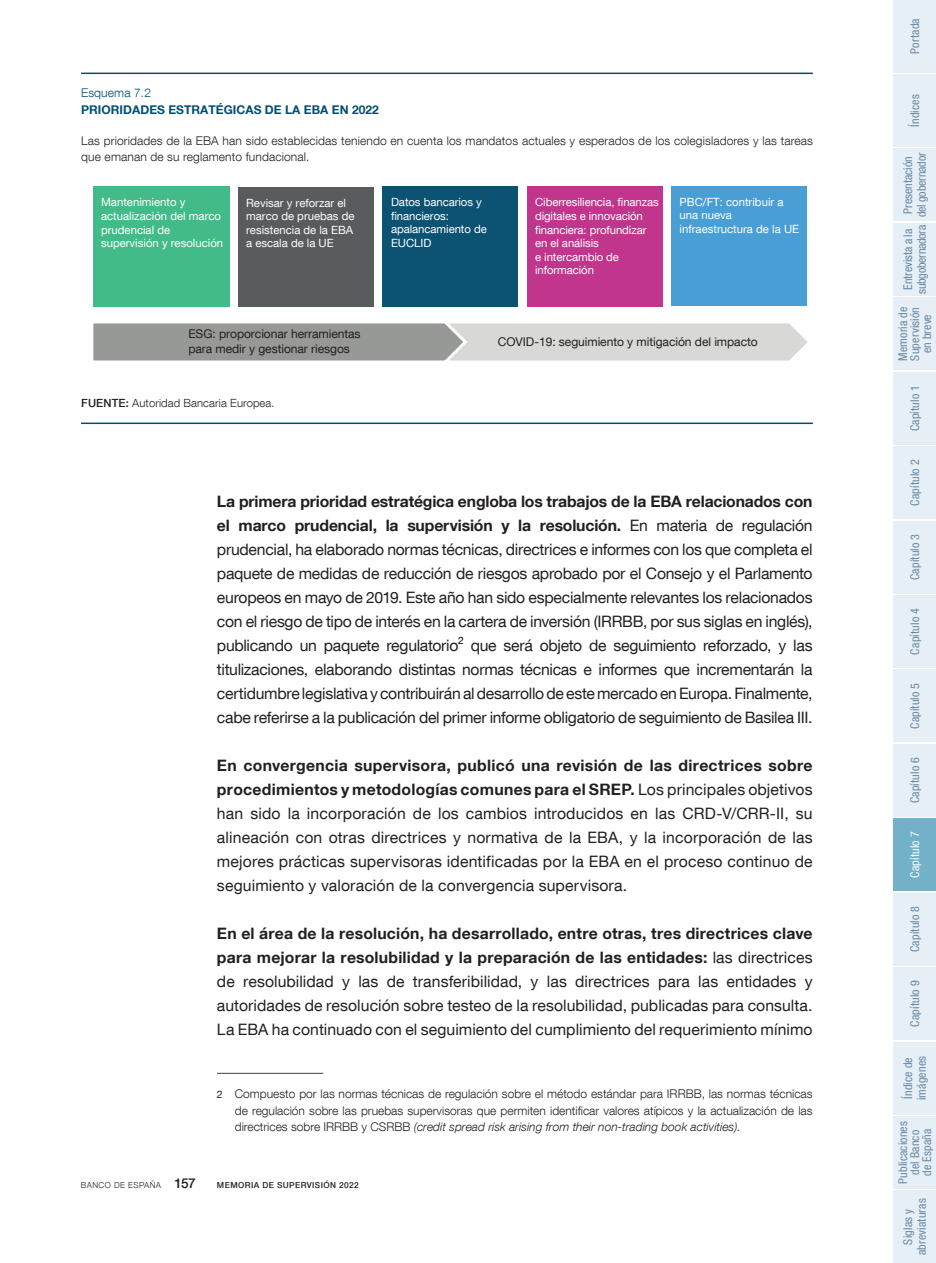
<style>
.page{position:relative;width:936px;height:1263px;background:#fff}
.page>*{position:absolute;margin:0;border:0;box-sizing:border-box;transform-origin:0 0}
.Texto_capítulo{font:15.75px/24px "Bd E Neue Helvetica";color:#231f20;text-align:justify}
.Texto_Citas_1{font:300 12px/16.5px "Bd E Neue Helvetica";letter-spacing:.01em;color:#231f20;text-align:justify}
.t1{font:condensed 12px/12px "Bd E Neue Helvetica";letter-spacing:.01em;color:#6687a5;text-align:center}
.t2{font:12px/14.4px "Bd E Neue Helvetica";letter-spacing:-.005em;color:#231f20}
.t3{font:700 12px "Bd E Neue Helvetica";letter-spacing:.005em;color:#004e71}
.t4{font:condensed 12px/13.5px "Bd E Neue Helvetica";letter-spacing:-.015em;color:#6687a5;text-align:center}
.t5{font:300 12px "Bd E Neue Helvetica";letter-spacing:.01em;color:#004e71}
.t6{font:condensed 12px "Bd E Neue Helvetica";letter-spacing:.015em;color:#fff}
.t7{font:11.4px/13.6px "Bd E Neue Helvetica";color:#fff}
.t8{font:300 11.25px "Bd E Neue Helvetica";letter-spacing:.01em;color:#231f20}
.t9{font:500 8.25px "Bd E Neue Helvetica";letter-spacing:.05em;color:#231f20}
.t10{font:300 8.25px "Bd E Neue Helvetica";letter-spacing:.05em;color:#231f20}
.s1{font-weight:500}
.s2{font-weight:700}
.s3{font-weight:400;font-size:10.5px}
.s4{font-style:italic}
.s5{font-weight:500;font-size:13.5px}
</style>
<div class="page">
<div style="left:893px;top:0;width:42px;height:72px;background:#e6eff5"></div>
<div style="left:893px;top:74px;width:42px;height:73px;background:#e6eff5"></div>
<div style="left:893px;top:149px;width:42px;height:72px;background:#e6eff5"></div>
<div style="left:893px;top:223px;width:42px;height:73px;background:#e6eff5"></div>
<div style="left:893px;top:298px;width:42px;height:72px;background:#e6eff5"></div>
<div style="left:893px;top:372px;width:42px;height:72px;background:#e6eff5"></div>
<div style="left:893px;top:446px;width:42px;height:73px;background:#e6eff5"></div>
<div style="left:893px;top:521px;width:42px;height:72px;background:#e6eff5"></div>
<div style="left:893px;top:595px;width:42px;height:73px;background:#e6eff5"></div>
<div style="left:893px;top:670px;width:42px;height:72px;background:#e6eff5"></div>
<div style="left:893px;top:744px;width:42px;height:72px;background:#e6eff5"></div>
<div style="left:893px;top:819px;width:42px;height:72px;background:#72b1c8"></div>
<div style="left:893px;top:893px;width:42px;height:72px;background:#e6eff5"></div>
<div style="left:893px;top:967px;width:42px;height:73px;background:#e6eff5"></div>
<div style="left:893px;top:1042px;width:42px;height:72px;background:#e6eff5"></div>
<div style="left:893px;top:1116px;width:42px;height:72px;background:#e6eff5"></div>
<div style="left:893px;top:1191px;width:42px;height:72px;background:#e6eff5"></div>
<hr style="left:217px;top:1073px;width:106px;height:1px;background:#3e3e3f">
<hr style="left:81px;top:73px;width:731px;height:1px;background:#004e71">
<hr style="left:81px;top:423px;width:731px;height:1px;background:#004e71">
<div style="left:93px;top:187px;width:137px;height:120px;background:#43bb88"></div>
<div style="left:238px;top:187px;width:135px;height:120px;background:#585c5c"></div>
<div style="left:382px;top:187px;width:136px;height:120px;background:#0c5273"></div>
<div style="left:526px;top:187px;width:136px;height:120px;background:#c2358c"></div>
<div style="left:671px;top:186px;width:135px;height:120px;background:#4a9ed6"></div>
<svg style="left:93px;top:323px;width:714px;height:38px;background:#b9bab8"></svg>
<p class="t5" style="left:81px;top:85px;width:71px">Esquema 7.2</p>
<p class="t3" style="left:81px;top:102px;width:299px">PRIORIDADES ESTRATÉGICAS DE LA EBA EN 2022</p>
<p class="Texto_Citas_1" style="left:81px;top:132px;width:733px">Las prioridades de la EBA han sido establecidas teniendo en cuenta los mandatos actuales y esperados de los colegisladores y las tareas que emanan de su reglamento fundacional.</p>
<p class="t7" style="left:101px;top:195px;width:124px">Mantenimiento y actualización del marco prudencial de supervisión y resolución</p>
<p class="t7" style="left:246px;top:195px;width:110px">Revisar y reforzar el marco de pruebas de resistencia de la EBA a escala de la UE</p>
<p class="t7" style="left:391px;top:195px;width:97px">Datos bancarios y financieros: apalancamiento de<br>EUCLID</p>
<p class="t7" style="left:535px;top:195px;width:125px">Ciberresiliencia, finanzas digitales e innovación financiera: profundizar en el análisis<br>e intercambio de información</p>
<p class="t7" style="left:679px;top:195px;width:121px">PBC/FT: contribuir a una nueva infraestructura de la UE</p>
<p class="t2" style="left:188px;top:327px;width:174px">ESG: proporcionar herramientas para medir y gestionar riesgos</p>
<p class="t2" style="left:498px;top:334px;width:261px">COVID-19: seguimiento y mitigación del impacto</p>
<p class="t8" style="left:81px;top:396px;width:195px"><span class="s1">FUENTE:</span> Autoridad Bancaria Europea.</p>
<p class="Texto_capítulo" style="left:217px;top:489px;width:597px"><span class="s2">La primera prioridad estratégica engloba los trabajos de la EBA relacionados con el marco prudencial, la supervisión y la resolución.</span> En materia de regulación prudencial, ha elaborado normas técnicas, directrices e informes con los que completa el paquete de medidas de reducción de riesgos aprobado por el Consejo y el Parlamento europeos en mayo de 2019. Este año han sido especialmente relevantes los relacionados con el riesgo de tipo de interés en la cartera de inversión (IRRBB, por sus siglas en inglés), publicando un paquete regulatorio<sup>2</sup> que será objeto de seguimiento reforzado, y las titulizaciones, elaborando distintas normas técnicas e informes que incrementarán la certidumbre legislativa y contribuirán al desarrollo de este mercado en Europa. Finalmente, cabe referirse a la publicación del primer informe obligatorio de seguimiento de Basilea III.</p>
<p class="Texto_capítulo" style="left:217px;top:753px;width:597px"><span class="s2">En convergencia supervisora, publicó una revisión de las directrices sobre procedimientos y metodologías comunes para el SREP.</span> Los principales objetivos han sido la incorporación de los cambios introducidos en las CRD-V/CRR-II, su alineación con otras directrices y normativa de la EBA, y la incorporación de las mejores prácticas supervisoras identificadas por la EBA en el proceso continuo de seguimiento y valoración de la convergencia supervisora.</p>
<p class="Texto_capítulo" style="left:217px;top:921px;width:597px"><span class="s2">En el área de la resolución, ha desarrollado, entre otras, tres directrices clave para mejorar la resolubilidad y la preparación de las entidades:</span> las directrices de resolubilidad y las de transferibilidad, y las directrices para las entidades y autoridades de resolución sobre testeo de la resolubilidad, publicadas para consulta.<br>La EBA ha continuado con el seguimiento del cumplimiento del requerimiento mínimo</p>
<p class="Texto_Citas_1" style="left:235px;top:1085px;width:579px;text-indent:-18px"><span class="s3">2</span> Compuesto por las normas técnicas de regulación sobre el método estándar para IRRBB, las normas técnicas de regulación sobre las pruebas supervisoras que permiten identificar valores atípicos y la actualización de las directrices sobre IRRBB y CSRBB <span class="s4">(credit spread risk arising from their non-trading book activities).</span></p>
<p class="t10" style="left:81px;top:1180px;width:116px">BANCO DE ESPAÑA <span class="s5">157</span></p>
<p class="t9" style="left:217px;top:1180px;width:143px">MEMORIA DE SUPERVISIÓN 2022</p>
<p class="t1" style="left:908px;top:54px;width:37px;rotate:-90deg">Portada</p>
<p class="t1" style="left:908px;top:127px;width:34px;rotate:-90deg">Índices</p>
<p class="t1" style="left:901px;top:217px;width:67px;line-height:13.5px;rotate:-90deg">Presentación del gobernador</p>
<p class="t4" style="left:901px;top:294px;width:70px;rotate:-90deg">Entrevista a la subgobernadora</p>
<p class="t1" style="left:896px;top:361px;width:56px;rotate:-90deg">Memoria de<br>Supervisión en breve</p>
<p class="t1" style="left:908px;top:431px;width:48px;rotate:-90deg">Capítulo 1</p>
<p class="t1" style="left:908px;top:506px;width:48px;rotate:-90deg">Capítulo 2</p>
<p class="t1" style="left:908px;top:580px;width:48px;rotate:-90deg">Capítulo 3</p>
<p class="t1" style="left:908px;top:655px;width:48px;rotate:-90deg">Capítulo 4</p>
<p class="t1" style="left:908px;top:729px;width:48px;rotate:-90deg">Capítulo 5</p>
<p class="t1" style="left:908px;top:803px;width:48px;rotate:-90deg">Capítulo 6</p>
<p class="t6" style="left:907px;top:878px;width:48px;rotate:-90deg">Capítulo 7</p>
<p class="t1" style="left:908px;top:952px;width:48px;rotate:-90deg">Capítulo 8</p>
<p class="t1" style="left:908px;top:1027px;width:48px;rotate:-90deg">Capítulo 9</p>
<p class="t1" style="left:901px;top:1100px;width:46px;line-height:13.5px;text-align:left;rotate:-90deg">Índice de imágenes</p>
<p class="t1" style="left:896px;top:1183px;width:64px;rotate:-90deg">Publicaciones del Banco<br>de España</p>
<p class="t1" style="left:901px;top:1255px;width:58px;line-height:13.5px;rotate:-90deg">Siglas y abreviaturas</p>
</div>
